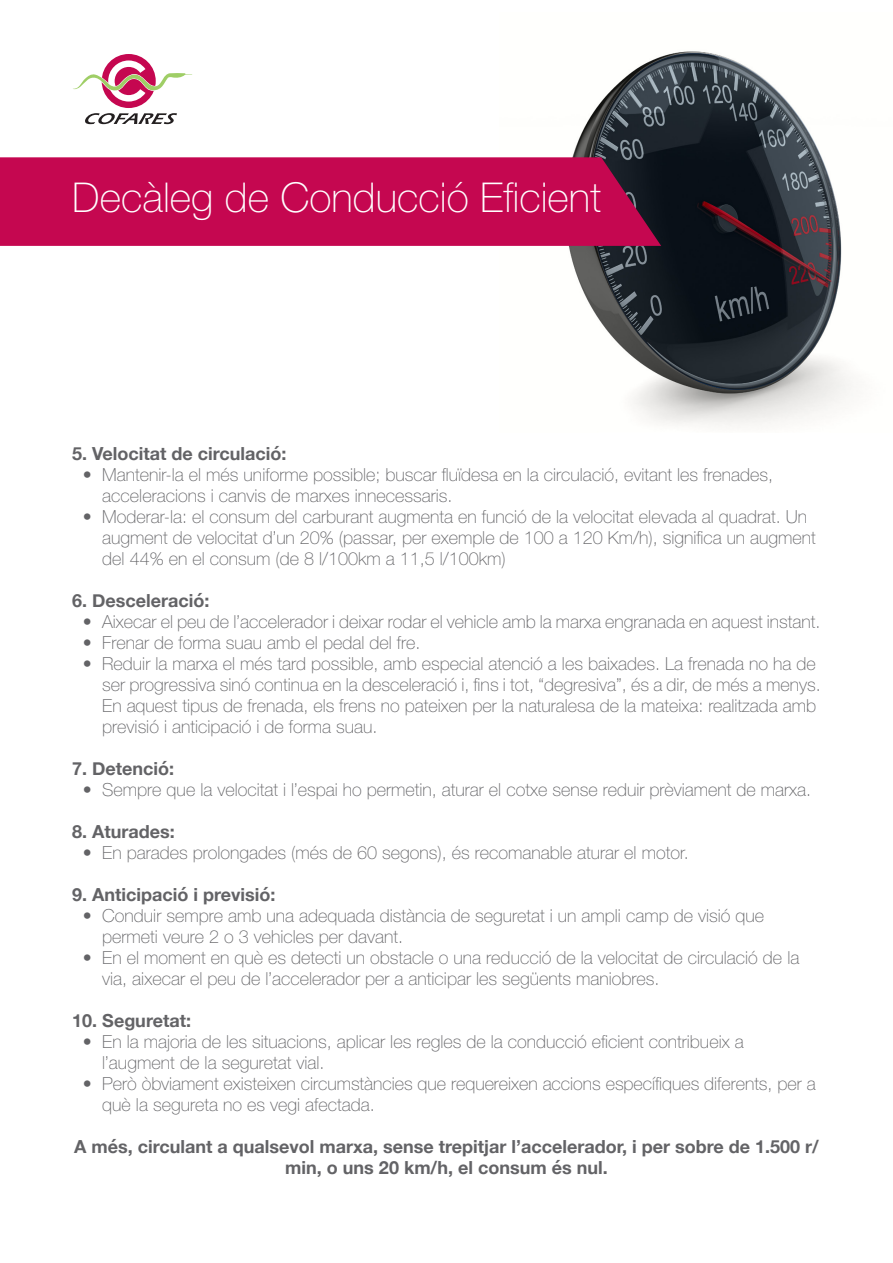
<style>
.page{position:relative;width:893px;height:1263px;background:#fff}
.page>*{position:absolute;margin:0;border:0;box-sizing:border-box;transform-origin:0 0}
.t1{font:100 41.1px "Helvetica Neue LT Std";color:#fff}
.t2{font:100 18px/21px "Helvetica Neue LT Std";color:#636366}
.t3{font:700 18px/21px "Helvetica Neue";color:#636366;text-align:center}
</style>
<div class="page">
<svg style="left:73px;top:54px;width:119px;height:70px"></svg>
<img style="left:568px;top:51px;width:286px;height:375px">
<div style="left:0;top:157px;width:661px;height:89px;background:#c50750"></div>
<p class="t1" style="left:72px;top:174px;width:530px">Decàleg de Conducció Eficient</p>
<p class="t3" style="left:72px;top:443px;width:216px">5. Velocitat de circulació:</p>
<p class="t2" style="left:102px;top:464px;width:672px;text-indent:-20px">• Mantenir-la el més uniforme possible; buscar fluïdesa en la circulació, evitant les frenades, acceleracions i canvis de marxes innecessaris.</p>
<p class="t2" style="left:102px;top:506px;width:715px;text-indent:-20px">• Moderar-la: el consum del carburant augmenta en funció de la velocitat elevada al quadrat. Un augment de velocitat d’un 20% (passar, per exemple de 100 a 120 Km/h), significa un augment del 44% en el consum (de 8 l/100km a 11,5 l/100km)</p>
<p class="t3" style="left:72px;top:590px;width:139px">6. Desceleració:</p>
<p class="t2" style="left:83px;top:611px;width:739px">• Aixecar el peu de l’accelerador i deixar rodar el vehicle amb la marxa engranada en aquest instant.</p>
<p class="t2" style="left:83px;top:632px;width:339px">• Frenar de forma suau amb el pedal del fre.</p>
<p class="t2" style="left:83px;top:653px;width:739px;text-align:right">• Reduir la marxa el més tard possible, amb especial atenció a les baixades. La frenada no ha de ser progressiva sinó continua en la desceleració i, fins i tot, “degresiva”, és a dir, de més a menys.</p>
<p class="t2" style="left:102px;top:695px;width:715px">En aquest tipus de frenada, els frens no pateixen per la naturalesa de la mateixa: realitzada amb previsió i anticipació i de forma suau.</p>
<p class="t3" style="left:72px;top:758px;width:104px">7. Detenció:</p>
<p class="t2" style="left:83px;top:779px;width:730px">• Sempre que la velocitat i l’espai ho permetin, aturar el cotxe sense reduir prèviament de marxa.</p>
<p class="t3" style="left:72px;top:821px;width:104px">8. Aturades:</p>
<p class="t2" style="left:83px;top:842px;width:607px">• En parades prolongades (més de 60 segons), és recomanable aturar el motor.</p>
<p class="t3" style="left:72px;top:884px;width:205px">9. Anticipació i previsió:</p>
<p class="t2" style="left:102px;top:905px;width:663px;text-indent:-20px">• Conduir sempre amb una adequada distància de seguretat i un ampli camp de visió que permeti veure 2 o 3 vehicles per davant.</p>
<p class="t2" style="left:102px;top:947px;width:698px;text-indent:-20px">• En el moment en què es detecti un obstacle o una reducció de la velocitat de circulació de la via, aixecar el peu de l’accelerador per a anticipar les següents maniobres.</p>
<p class="t3" style="left:72px;top:1010px;width:120px">10. Seguretat:</p>
<p class="t2" style="left:102px;top:1031px;width:643px;text-indent:-20px">• En la majoria de les situacions, aplicar les regles de la conducció eficient contribueix a l’augment de la seguretat vial.</p>
<p class="t2" style="left:102px;top:1073px;width:715px;text-indent:-20px">• Però òbviament existeixen circumstàncies que requereixen accions específiques diferents, per a què la segureta no es vegi afectada.</p>
<p class="t3" style="left:74px;top:1136px;width:746px">A més, circulant a qualsevol marxa, sense trepitjar l’accelerador, i per sobre de 1.500 r/ min, o uns 20 km/h, el consum és nul.</p>
</div>
